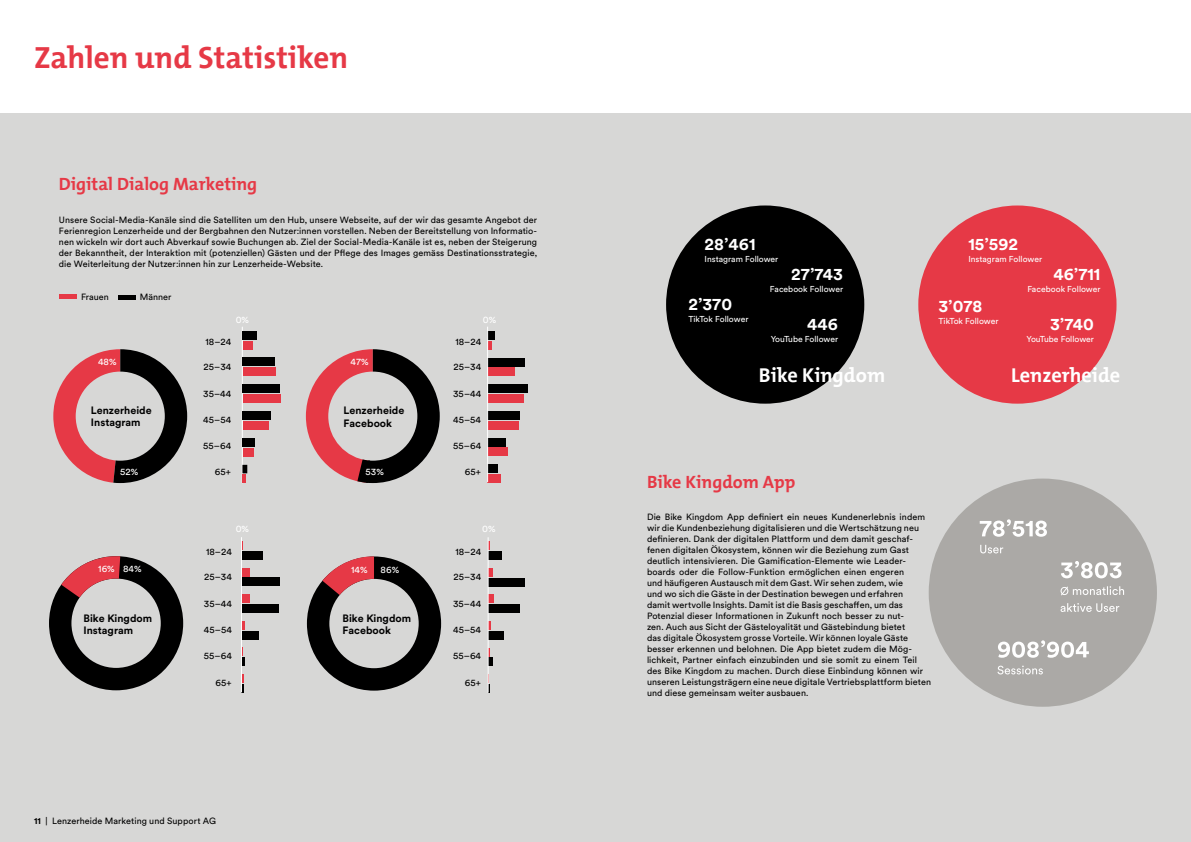
<style>
.page{position:relative;width:1191px;height:842px;background:#fff}
.page>*{position:absolute;margin:0;border:0;box-sizing:border-box;transform-origin:0 0}
.t1{font:700 31px "The Mix B7";color:#e63946}
.t2{font:700 20.3px "The Mix B7";color:#fff}
.t3{font:700 18px "The Mix B7";color:#e63946}
.t4{font:700 17px "Circulargraubuenden";color:#fff}
.t5{font:700 10.6px/12.7px "Circulargraubuenden";color:#000}
.t6{font:9.5px "Circulargraubuenden";color:#000}
.t7{font:9.5px "Circulargraubuenden";color:#fff}
.t8{font:9px/11px "Circulargraubuenden";letter-spacing:.01em;color:#000;text-align:justify}
.t9{font:8.5px "Circulargraubuenden";color:#fff}
.s1{font-weight:700}
</style>
<div class="page">
<div style="left:0;top:113px;width:1191px;height:729px;background:#d7d7d6"></div>
<div style="left:918px;top:205px;width:198px;height:199px;background:#e63946;border-radius:50%"></div>
<div style="left:666px;top:205px;width:198px;height:199px;background:#000;border-radius:50%"></div>
<div style="left:928px;top:478px;width:229px;height:229px;background:#aba9a6;border-radius:50%"></div>
<svg style="left:307px;top:556px;width:134px;height:135px"></svg>
<svg style="left:49px;top:556px;width:134px;height:134px"></svg>
<div style="left:488px;top:551px;width:14px;height:9px;background:#000"></div>
<div style="left:488px;top:568px;width:5px;height:8px;background:#e63946"></div>
<div style="left:488px;top:578px;width:37px;height:8px;background:#000"></div>
<div style="left:488px;top:595px;width:6px;height:8px;background:#e63946"></div>
<div style="left:488px;top:604px;width:32px;height:9px;background:#000"></div>
<svg style="left:489px;top:621px;width:2px;height:9px"></svg>
<div style="left:488px;top:631px;width:16px;height:8px;background:#000"></div>
<div style="left:488px;top:658px;width:5px;height:8px;background:#000"></div>
<hr style="left:488px;top:537px;width:1px;height:156px;background:#fff">
<div style="left:488px;top:474px;width:13px;height:9px;background:#e63946"></div>
<div style="left:487px;top:464px;width:11px;height:9px;background:#000"></div>
<div style="left:488px;top:448px;width:20px;height:8px;background:#e63946"></div>
<div style="left:487px;top:438px;width:18px;height:8px;background:#000"></div>
<div style="left:488px;top:421px;width:31px;height:8px;background:#e63946"></div>
<div style="left:487px;top:411px;width:33px;height:9px;background:#000"></div>
<div style="left:488px;top:394px;width:35px;height:9px;background:#e63946"></div>
<div style="left:487px;top:384px;width:40px;height:9px;background:#000"></div>
<div style="left:488px;top:368px;width:26px;height:8px;background:#e63946"></div>
<div style="left:487px;top:358px;width:38px;height:8px;background:#000"></div>
<svg style="left:488px;top:341px;width:3px;height:9px"></svg>
<svg style="left:488px;top:331px;width:6px;height:9px"></svg>
<hr style="left:487px;top:327px;width:1px;height:155px;background:#fff">
<hr style="left:242px;top:327px;width:1px;height:156px;background:#fff">
<div style="left:241px;top:551px;width:22px;height:9px;background:#000"></div>
<div style="left:242px;top:568px;width:7px;height:8px;background:#e63946"></div>
<div style="left:241px;top:578px;width:39px;height:8px;background:#000"></div>
<div style="left:242px;top:594px;width:7px;height:9px;background:#e63946"></div>
<div style="left:241px;top:604px;width:38px;height:9px;background:#000"></div>
<svg style="left:242px;top:621px;width:3px;height:8px"></svg>
<div style="left:241px;top:631px;width:18px;height:8px;background:#000"></div>
<svg style="left:242px;top:648px;width:3px;height:18px"></svg>
<svg style="left:242px;top:674px;width:1px;height:18px"></svg>
<hr style="left:241px;top:537px;width:1px;height:155px;background:#fff">
<svg style="left:242px;top:475px;width:4px;height:8px"></svg>
<div style="left:242px;top:465px;width:5px;height:8px;background:#000"></div>
<div style="left:243px;top:448px;width:11px;height:8px;background:#e63946"></div>
<div style="left:242px;top:438px;width:13px;height:9px;background:#000"></div>
<div style="left:243px;top:421px;width:25px;height:9px;background:#e63946"></div>
<div style="left:242px;top:411px;width:29px;height:9px;background:#000"></div>
<div style="left:243px;top:394px;width:38px;height:9px;background:#e63946"></div>
<div style="left:242px;top:384px;width:38px;height:9px;background:#000"></div>
<div style="left:243px;top:368px;width:32px;height:8px;background:#e63946"></div>
<div style="left:242px;top:358px;width:33px;height:8px;background:#000"></div>
<div style="left:243px;top:341px;width:9px;height:8px;background:#e63946"></div>
<div style="left:242px;top:331px;width:15px;height:9px;background:#000"></div>
<svg style="left:53px;top:349px;width:134px;height:134px"></svg>
<svg style="left:306px;top:349px;width:134px;height:134px"></svg>
<div style="left:59px;top:294px;width:17px;height:5px;background:#e63946"></div>
<hr style="left:118px;top:295px;width:17px;height:4px;background:#000">
<svg style="left:980px;top:545px;width:23px;height:8px"></svg>
<svg style="left:979px;top:519px;width:68px;height:18px"></svg>
<svg style="left:1060px;top:603px;width:59px;height:9px"></svg>
<svg style="left:1060px;top:586px;width:64px;height:9px"></svg>
<svg style="left:1061px;top:561px;width:60px;height:17px"></svg>
<svg style="left:997px;top:665px;width:45px;height:9px"></svg>
<svg style="left:998px;top:640px;width:91px;height:18px"></svg>
<h1 class="t1" style="left:34px;top:41px;width:315px">Zahlen und Statistiken</h1>
<h3 class="t3" style="left:59px;top:174px;width:200px">Digital Dialog Marketing</h3>
<p class="t8" style="left:59px;top:214px;width:480px">Unsere Social-Media-Kanäle sind die Satelliten um den Hub, unsere Webseite, auf der wir das gesamte Angebot der Ferienregion Lenzerheide und der Bergbahnen den Nutzer:innen vorstellen. Neben der Bereitstellung von Informatio&shy;nen wickeln wir dort auch Abverkauf sowie Buchungen ab. Ziel der Social-Media-Kanäle ist es, neben der Steigerung der Bekanntheit, der Interaktion mit (potenziellen) Gästen und der Pflege des Images gemäss Destinationsstrategie, die Weiterleitung der Nutzer:innen hin zur Lenzerheide-Website.</p>
<p class="t8" style="left:81px;top:290px;width:29px">Frauen</p>
<p class="t8" style="left:140px;top:290px;width:33px">Männer</p>
<p class="t7" style="left:236px;top:314px;width:15px">0%</p>
<p class="t7" style="left:483px;top:314px;width:15px">0%</p>
<p class="t6" style="left:205px;top:335px;width:27px">18–24</p>
<p class="t6" style="left:203px;top:360px;width:29px">25–34</p>
<p class="t6" style="left:203px;top:387px;width:30px">35–44</p>
<p class="t6" style="left:203px;top:413px;width:30px">45–54</p>
<p class="t6" style="left:203px;top:439px;width:30px">55–64</p>
<p class="t6" style="left:215px;top:466px;width:18px">65+</p>
<p class="t7" style="left:98px;top:355px;width:20px">48%</p>
<p class="t7" style="left:350px;top:355px;width:20px">47%</p>
<p class="t5" style="left:91px;top:403px;width:62px">Lenzerheide<br>Instagram</p>
<p class="t5" style="left:343px;top:403px;width:62px">Lenzerheide<br>Facebook</p>
<p class="t7" style="left:120px;top:465px;width:20px">52%</p>
<p class="t7" style="left:365px;top:465px;width:20px">53%</p>
<p class="t6" style="left:455px;top:335px;width:27px">18–24</p>
<p class="t6" style="left:453px;top:360px;width:29px">25–34</p>
<p class="t6" style="left:453px;top:387px;width:30px">35–44</p>
<p class="t6" style="left:453px;top:413px;width:30px">45–54</p>
<p class="t6" style="left:453px;top:439px;width:30px">55–64</p>
<p class="t6" style="left:465px;top:466px;width:18px">65+</p>
<p class="t7" style="left:236px;top:522px;width:15px">0%</p>
<p class="t7" style="left:482px;top:522px;width:15px">0%</p>
<p class="t6" style="left:206px;top:546px;width:27px">18–24</p>
<p class="t7" style="left:98px;top:562px;width:45px">16% 84%</p>
<p class="t7" style="left:351px;top:563px;width:18px">14%</p>
<p class="t7" style="left:381px;top:563px;width:20px">86%</p>
<p class="t6" style="left:204px;top:570px;width:29px">25–34</p>
<p class="t6" style="left:204px;top:597px;width:30px">35–44</p>
<p class="t6" style="left:204px;top:624px;width:30px">45–54</p>
<p class="t6" style="left:204px;top:649px;width:30px">55–64</p>
<p class="t6" style="left:215px;top:676px;width:18px">65+</p>
<p class="t5" style="left:83px;top:611px;width:70px">Bike Kingdom<br>Instagram</p>
<p class="t5" style="left:342px;top:611px;width:70px">Bike Kingdom<br>Facebook</p>
<p class="t6" style="left:455px;top:546px;width:27px">18–24</p>
<p class="t6" style="left:453px;top:570px;width:29px">25–34</p>
<p class="t6" style="left:453px;top:597px;width:30px">35–44</p>
<p class="t6" style="left:453px;top:624px;width:30px">45–54</p>
<p class="t6" style="left:453px;top:649px;width:30px">55–64</p>
<p class="t6" style="left:465px;top:676px;width:18px">65+</p>
<p class="t8" style="left:34px;top:815px;width:183px"><span class="s1">11</span> | Lenzerheide Marketing und Support AG</p>
<h3 class="t4" style="left:704px;top:232px;width:52px">28’461</h3>
<p class="t9" style="left:704px;top:253px;width:75px">Instagram Follower</p>
<h3 class="t4" style="left:688px;top:292px;width:45px">2’370</h3>
<p class="t9" style="left:688px;top:314px;width:62px">TikTok Follower</p>
<h3 class="t4" style="left:791px;top:262px;width:53px">27’743</h3>
<p class="t9" style="left:770px;top:283px;width:75px">Facebook Follower</p>
<h3 class="t4" style="left:807px;top:312px;width:32px">446</h3>
<p class="t9" style="left:771px;top:333px;width:69px">YouTube Follower</p>
<h2 class="t2" style="left:759px;top:364px;width:128px">Bike Kingdom</h2>
<h3 class="t4" style="left:968px;top:232px;width:51px">15’592</h3>
<p class="t9" style="left:968px;top:253px;width:75px">Instagram Follower</p>
<h3 class="t4" style="left:938px;top:294px;width:45px">3’078</h3>
<p class="t9" style="left:938px;top:315px;width:62px">TikTok Follower</p>
<h3 class="t4" style="left:1053px;top:262px;width:48px">46’711</h3>
<p class="t9" style="left:1027px;top:283px;width:75px">Facebook Follower</p>
<h3 class="t4" style="left:1050px;top:312px;width:45px">3’740</h3>
<p class="t9" style="left:1026px;top:333px;width:69px">YouTube Follower</p>
<h2 class="t2" style="left:1011px;top:364px;width:111px">Lenzerheide</h2>
<h3 class="t3" style="left:647px;top:473px;width:150px">Bike Kingdom App</h3>
<p class="t8" style="left:647px;top:511px;width:285px;text-align:left">Die Bike Kingdom App definiert ein neues Kundenerlebnis indem wir die Kundenbeziehung digitalisieren und die Wertschätzung neu definieren. Dank der digitalen Plattform und dem damit geschaf&shy;fenen digitalen Ökosystem, können wir die Beziehung zum Gast deutlich intensivieren. Die Gamification-Elemente wie Leader&shy;boards oder die Follow-Funktion ermöglichen einen engeren<br>und häufigeren Austausch mit dem Gast. Wir sehen zudem, wie<br>und wo sich die Gäste in der Destination bewegen und erfahren<br>damit wertvolle Insights. Damit ist die Basis geschaffen, um das Potenzial dieser Informationen in Zukunft noch besser zu nut-<br>zen. Auch aus Sicht der Gästeloyalität und Gästebindung bietet<br>das digitale Ökosystem grosse Vorteile. Wir können loyale Gäste besser erkennen und belohnen. Die App bietet zudem die Mög&shy;lichkeit, Partner einfach einzubinden und sie somit zu einem Teil des Bike Kingdom zu machen. Durch diese Einbindung können wir unseren Leistungsträgern eine neue digitale Vertriebsplattform bieten und diese gemeinsam weiter ausbauen.</p>
</div>
